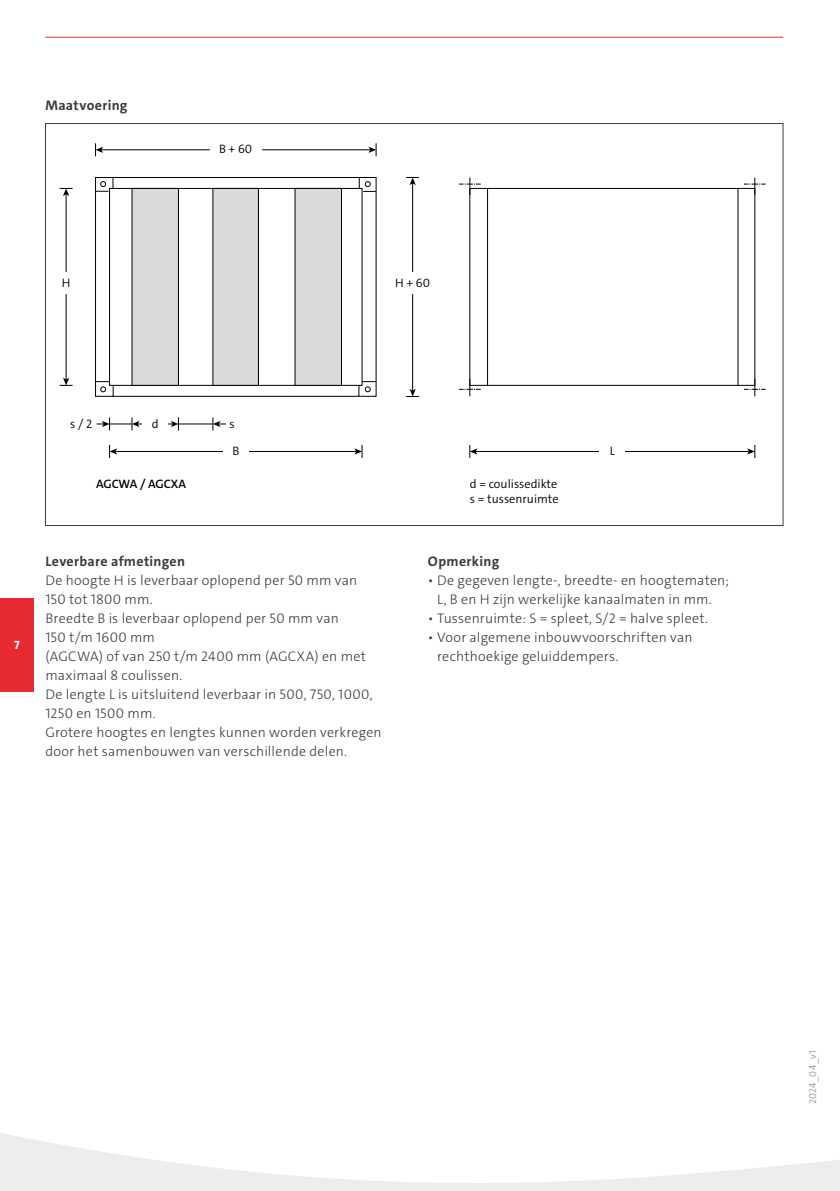
<style>
.page{position:relative;width:840px;height:1191px;background:#fff}
.page>*{position:absolute;margin:0;border:0;box-sizing:border-box;transform-origin:0 0}
.t1{font:300 14px/19px "The Sans C4 s";letter-spacing:.015em;color:#3c3c3b}
.t2{font:700 14px "The Sans C4 s";letter-spacing:.02em;color:#3c3c3b}
.t3{font:300 12.2px/14.8px "The Sans C4 s";color:#000}
.t4{font:600 12.2px "The Sans C4 s";letter-spacing:-.015em;color:#000}
.t5{font:700 12px "The Sans C4 s";color:#fff}
.t6{font:300 10px "The Sans C4 s";letter-spacing:.005em;color:#878787}
</style>
<div class="page">
<svg style="left:0;top:1133px;width:839px;height:58px"></svg>
<hr style="left:45px;top:37px;width:737px;height:1px;background:#e62a32">
<div style="left:0;top:598px;width:34px;height:93px;background:#e62a32"></div>
<svg style="left:95px;top:177px;width:660px;height:220px"></svg>
<div style="left:131px;top:188px;width:48px;height:198px;background:#dadada;border:1px solid #000"></div>
<div style="left:212px;top:188px;width:47px;height:198px;background:#dadada;border:1px solid #000"></div>
<div style="left:294px;top:188px;width:47px;height:198px;background:#dadada"></div>
<svg style="left:458px;top:183px;width:297px;height:203px"></svg>
<svg style="left:464px;top:184px;width:16px;height:1px"></svg>
<svg style="left:458px;top:389px;width:22px;height:1px"></svg>
<svg style="left:743px;top:389px;width:22px;height:1px"></svg>
<svg style="left:743px;top:184px;width:22px;height:1px"></svg>
<hr style="left:101px;top:149px;width:269px;height:1px;background:#000">
<hr style="left:66px;top:194px;width:1px;height:186px;background:#000">
<hr style="left:412px;top:183px;width:1px;height:208px;background:#000">
<hr style="left:115px;top:451px;width:241px;height:1px;background:#000">
<hr style="left:137px;top:423px;width:36px;height:1px;background:#000">
<hr style="left:178px;top:423px;width:35px;height:1px;background:#000">
<hr style="left:475px;top:451px;width:274px;height:1px;background:#000">
<svg style="left:60px;top:188px;width:13px;height:8px"></svg>
<svg style="left:60px;top:378px;width:13px;height:8px"></svg>
<svg style="left:406px;top:389px;width:13px;height:8px"></svg>
<svg style="left:406px;top:177px;width:13px;height:8px"></svg>
<svg style="left:95px;top:143px;width:8px;height:13px"></svg>
<svg style="left:368px;top:143px;width:8px;height:13px"></svg>
<svg style="left:96px;top:417px;width:43px;height:13px"></svg>
<svg style="left:171px;top:417px;width:8px;height:13px"></svg>
<svg style="left:212px;top:417px;width:14px;height:13px"></svg>
<svg style="left:109px;top:445px;width:8px;height:13px"></svg>
<svg style="left:354px;top:445px;width:8px;height:13px"></svg>
<svg style="left:469px;top:445px;width:8px;height:13px"></svg>
<svg style="left:747px;top:445px;width:8px;height:13px"></svg>
<div style="left:62px;top:272px;width:9px;height:22px;background:#fff"></div>
<div style="left:408px;top:272px;width:9px;height:22px;background:#fff"></div>
<div style="left:210px;top:145px;width:51px;height:10px;background:#fff"></div>
<div style="left:223px;top:446px;width:25px;height:10px;background:#fff"></div>
<div style="left:142px;top:419px;width:26px;height:10px;background:#fff"></div>
<div style="left:599px;top:446px;width:25px;height:10px;background:#fff"></div>
<p class="t2" style="left:45px;top:96px;width:84px">Maatvoering</p>
<p class="t3" style="left:62px;top:276px;width:10px">H</p>
<p class="t3" style="left:219px;top:143px;width:35px">B + 60</p>
<p class="t3" style="left:395px;top:276px;width:36px">H + 60</p>
<p class="t3" style="left:70px;top:417px;width:23px">s / 2</p>
<p class="t3" style="left:152px;top:417px;width:8px">d</p>
<p class="t3" style="left:229px;top:417px;width:7px">s</p>
<p class="t4" style="left:96px;top:475px;width:91px">AGCWA / AGCXA</p>
<p class="t3" style="left:232px;top:445px;width:8px">B</p>
<p class="t5" style="left:14px;top:637px;width:7px">7</p>
<p class="t2" style="left:45px;top:552px;width:141px">Leverbare afmetingen</p>
<p class="t1" style="left:45px;top:571px;width:337px">De hoogte H is leverbaar oplopend per 50 mm van<br>150 tot 1800 mm.<br>Breedte B is leverbaar oplopend per 50 mm van<br>150 t/m 1600 mm<br>(AGCWA) of van 250 t/m 2400 mm (AGCXA) en met maximaal 8 coulissen.<br>De lengte L is uitsluitend leverbaar in 500, 750, 1000, 1250 en 1500 mm.<br>Grotere hoogtes en lengtes kunnen worden verkregen door het samenbouwen van verschillende delen.</p>
<p class="t3" style="left:469px;top:477px;width:90px">d = coulissedikte s = tussenruimte</p>
<p class="t3" style="left:609px;top:445px;width:7px">L</p>
<p class="t2" style="left:427px;top:552px;width:73px">Opmerking</p>
<p class="t1" style="left:427px;top:571px;width:302px;text-align:center">• De gegeven lengte-, breedte- en hoogtematen;<br>L, B en H zijn werkelijke kanaalmaten in mm.</p>
<p class="t1" style="left:427px;top:609px;width:281px">• Tussenruimte: S = spleet, S/2 = halve spleet.</p>
<p class="t1" style="left:437px;top:628px;width:257px;text-indent:-9px">• Voor algemene inbouwvoorschriften van rechthoekige geluiddempers.</p>
<p class="t6" style="left:805px;top:1104px;width:55px;rotate:-90deg">2024_04_v1</p>
</div>
